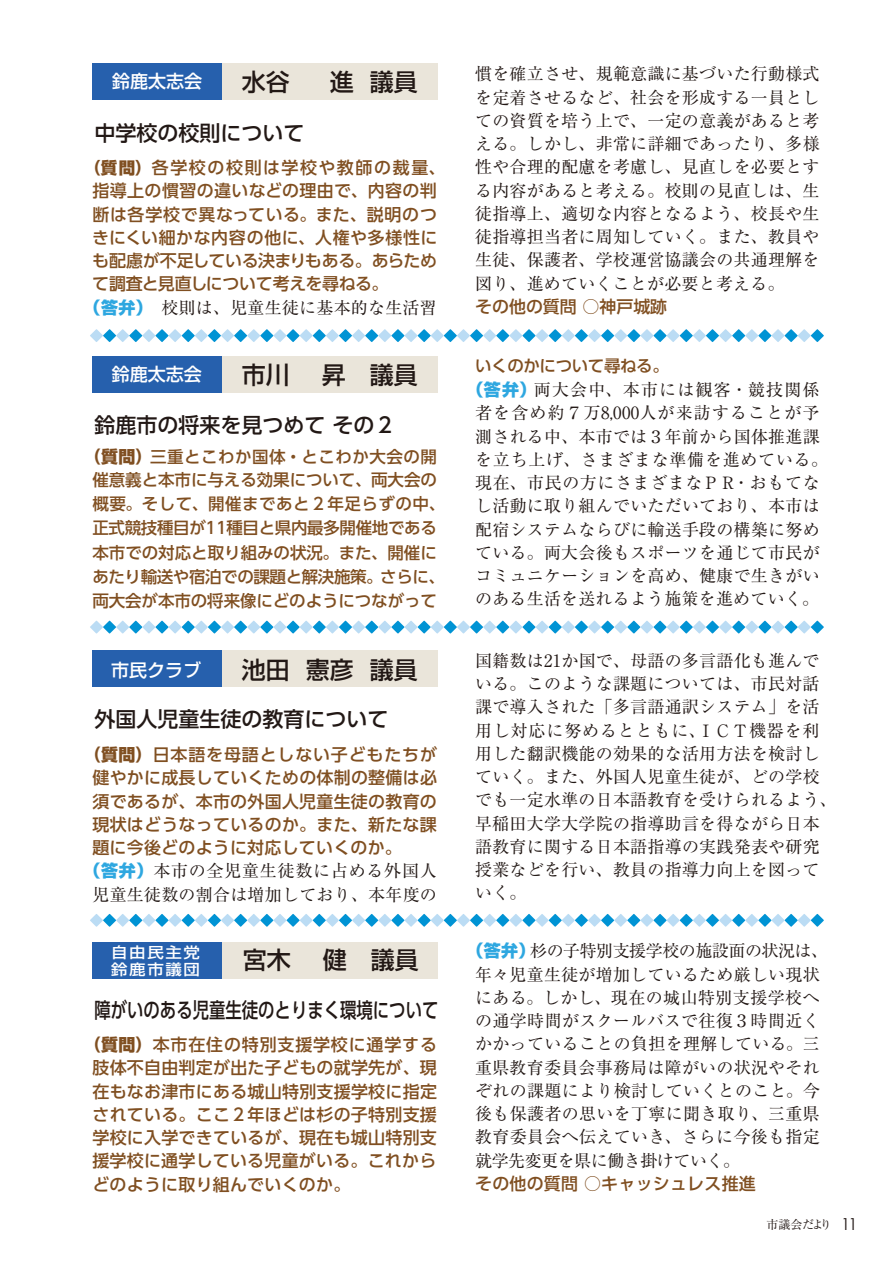
<style>
.page{position:relative;width:893px;height:1263px;background:#fff}
.page>*{position:absolute;margin:0;border:0;box-sizing:border-box;transform-origin:0 0}
.t1{font:500 24px "Shin Go Pro";color:#221815}
.t2{font:500 21px "UD Shin Go Pro";color:#221815}
.t3{font:500 21px "UD Shin Go Pro";color:#221815;scale:.78 1}
.t4{font:500 18px "Shin Go Pro";color:#fff}
.t5{font:16.95px/23.2px "Ryumin Pro";letter-spacing:.015em;color:#221815;text-align:center}
.t6{font:500 16.95px/23.2px "UD Shin Go Pro";letter-spacing:.015em;color:#804f21;text-align:justify}
.t7{font:500 16.5px/24px "UD Shin Go Pro";letter-spacing:-.005em;color:#804f21;text-align:center}
.t8{font:500 16.5px "UD Shin Go Pro";letter-spacing:-.025em;color:#804f21}
.t9{font:500 14.85px/16.5px "Shin Go Pro";letter-spacing:.1em;color:#fff;scale:1.11 1}
.t10{font:12px "Ryumin Pro";letter-spacing:-.045em;color:#221815}
.s1{font-weight:800;font-size:16.5px}
.s2{font-family:"Shin Go Pro";font-weight:800;color:#2ea7e0}
.s3{font-weight:800;font-size:16.95px}
.s4{font-weight:800}
.s5{font-family:"Century Gothic";font-size:16.5px}
</style>
<div class="page">
<svg style="left:90px;top:914px;width:734px;height:13px"></svg>
<svg style="left:90px;top:621px;width:734px;height:13px"></svg>
<svg style="left:90px;top:329px;width:734px;height:13px"></svg>
<div style="left:93px;top:63px;width:345px;height:36px;background:#eae5da"></div>
<div style="left:93px;top:63px;width:129px;height:36px;background:#2660ad"></div>
<div style="left:93px;top:356px;width:345px;height:36px;background:#eae5da"></div>
<div style="left:93px;top:356px;width:129px;height:36px;background:#2660ad"></div>
<div style="left:93px;top:651px;width:345px;height:36px;background:#eae5da"></div>
<div style="left:93px;top:651px;width:129px;height:36px;background:#2660ad"></div>
<div style="left:93px;top:943px;width:345px;height:36px;background:#eae5da"></div>
<div style="left:93px;top:943px;width:129px;height:36px;background:#2660ad"></div>
<p class="t4" style="left:112px;top:66px;width:91px">鈴鹿太志会</p>
<h1 class="t1" style="left:242px;top:62px;width:177px">水谷 　進 議員</h1>
<p class="t2" style="left:94px;top:116px;width:211px">中学校の校則について</p>
<p class="t6" style="left:92px;top:156px;width:355px;text-align:left;text-indent:-8px"><span class="s1">（質問）</span>各学校の校則は学校や教師の裁量、指導上の慣習の違いなどの理由で、内容の判断は各学校で異なっている。また、説明のつきにくい細かな内容の他に、人権や多様性にも配慮が不足している決まりもある。あらためて調査と見直しについて考えを尋ねる。</p>
<p class="t5" style="left:84px;top:295px;width:354px"><span class="s2">（答弁）　</span>校則は、児童生徒に基本的な生活習</p>
<p class="t4" style="left:112px;top:359px;width:91px">鈴鹿太志会</p>
<h1 class="t1" style="left:242px;top:355px;width:177px">市川　 昇 議員</h1>
<p class="t2" style="left:94px;top:408px;width:302px">鈴鹿市の将来を見つめて その２</p>
<p class="t7" style="left:84px;top:444px;width:363px"><span class="s3">（質問）</span>三重とこわか国体・とこわか大会の開催意義と本市に与える効果について、両大会の概要。そして、開催まであと２年足らずの中、正式競技種目が11種目と県内最多開催地である本市での対応と取り組みの状況。また、開催にあたり輸送や宿泊での課題と解決施策。さらに、両大会が本市の将来像にどのようにつながって</p>
<p class="t4" style="left:111px;top:655px;width:91px">市民クラブ</p>
<h1 class="t1" style="left:242px;top:650px;width:177px">池田 憲彦 議員</h1>
<p class="t2" style="left:94px;top:702px;width:295px">外国人児童生徒の教育について</p>
<p class="t6" style="left:92px;top:742px;width:346px;text-indent:-8px"><span class="s4">（質問）</span>日本語を母語としない子どもたちが健やかに成長していくための体制の整備は必須であるが、本市の外国人児童生徒の教育の現状はどうなっているのか。また、新たな課題に今後どのように対応していくのか。</p>
<p class="t5" style="left:84px;top:858px;width:354px"><span class="s2">（答弁）</span>本市の全児童生徒数に占める外国人児童生徒数の割合は増加しており、本年度の</p>
<p class="t9" style="left:111px;top:943px;width:82px">自由民主党鈴鹿市議団</p>
<h1 class="t1" style="left:243px;top:941px;width:177px">宮木　 健 議員</h1>
<p class="t3" style="left:94px;top:993px;width:443px">障がいのある児童生徒のとりまく環境について</p>
<p class="t6" style="left:92px;top:1032px;width:346px;text-indent:-8px"><span class="s4">（質問）</span>本市在住の特別支援学校に通学する肢体不自由判定が出た子どもの就学先が、現在もなお津市にある城山特別支援学校に指定されている。ここ２年ほどは杉の子特別支援学校に入学できているが、現在も城山特別支援学校に通学している児童がいる。これからどのように取り組んでいくのか。</p>
<p class="t5" style="left:475px;top:61px;width:346px;text-align:justify">慣を確立させ、規範意識に基づいた行動様式を定着させるなど、社会を形成する一員としての資質を培う上で、一定の意義があると考える。しかし、非常に詳細であったり、多様性や合理的配慮を考慮し、見直しを必要とする内容があると考える。校則の見直しは、生徒指導上、適切な内容となるよう、校長や生徒指導担当者に周知していく。また、教員や生徒、保護者、学校運営協議会の共通理解を図り、進めていくことが必要と考える。</p>
<p class="t6" style="left:475px;top:294px;width:194px">その他の質問 ○神戸城跡</p>
<p class="t8" style="left:475px;top:352px;width:195px">いくのかについて尋ねる。</p>
<p class="t5" style="left:467px;top:377px;width:363px"><span class="s2">（答弁）</span>両大会中、本市には観客・競技関係者を含め約７万8,000人が来訪することが予測される中、本市では３年前から国体推進課を立ち上げ、さまざまな準備を進めている。現在、市民の方にさまざまなＰＲ・おもてなし活動に取り組んでいただいており、本市は配宿システムならびに輸送手段の構築に努めている。両大会後もスポーツを通じて市民がコミュニケーションを高め、健康で生きがいのある生活を送れるよう施策を進めていく。</p>
<p class="t5" style="left:475px;top:648px;width:363px;text-align:left">国籍数は21か国で、母語の多言語化も進んでいる。このような課題については、市民対話課で導入された「多言語通訳システム」を活用し対応に努めるとともに、ＩＣＴ機器を利用した翻訳機能の効果的な活用方法を検討していく。また、外国人児童生徒が、どの学校でも一定水準の日本語教育を受けられるよう、早稲田大学大学院の指導助言を得ながら日本語教育に関する日本語指導の実践発表や研究授業などを行い、教員の指導力向上を図っていく。</p>
<p class="t5" style="left:475px;top:938px;width:354px;text-align:left;text-indent:-8px"><span class="s2">（答弁）</span>杉の子特別支援学校の施設面の状況は、年々児童生徒が増加しているため厳しい現状にある。しかし、現在の城山特別支援学校への通学時間がスクールバスで往復３時間近くかかっていることの負担を理解している。三重県教育委員会事務局は障がいの状況やそれぞれの課題により検討していくとのこと。今後も保護者の思いを丁寧に聞き取り、三重県教育委員会へ伝えていき、さらに今後も指定就学先変更を県に働き掛けていく。</p>
<p class="t6" style="left:475px;top:1171px;width:282px">その他の質問 ○キャッシュレス推進</p>
<p class="t10" style="left:767px;top:1215px;width:93px">市議会だより <span class="s5">11</span></p>
</div>
